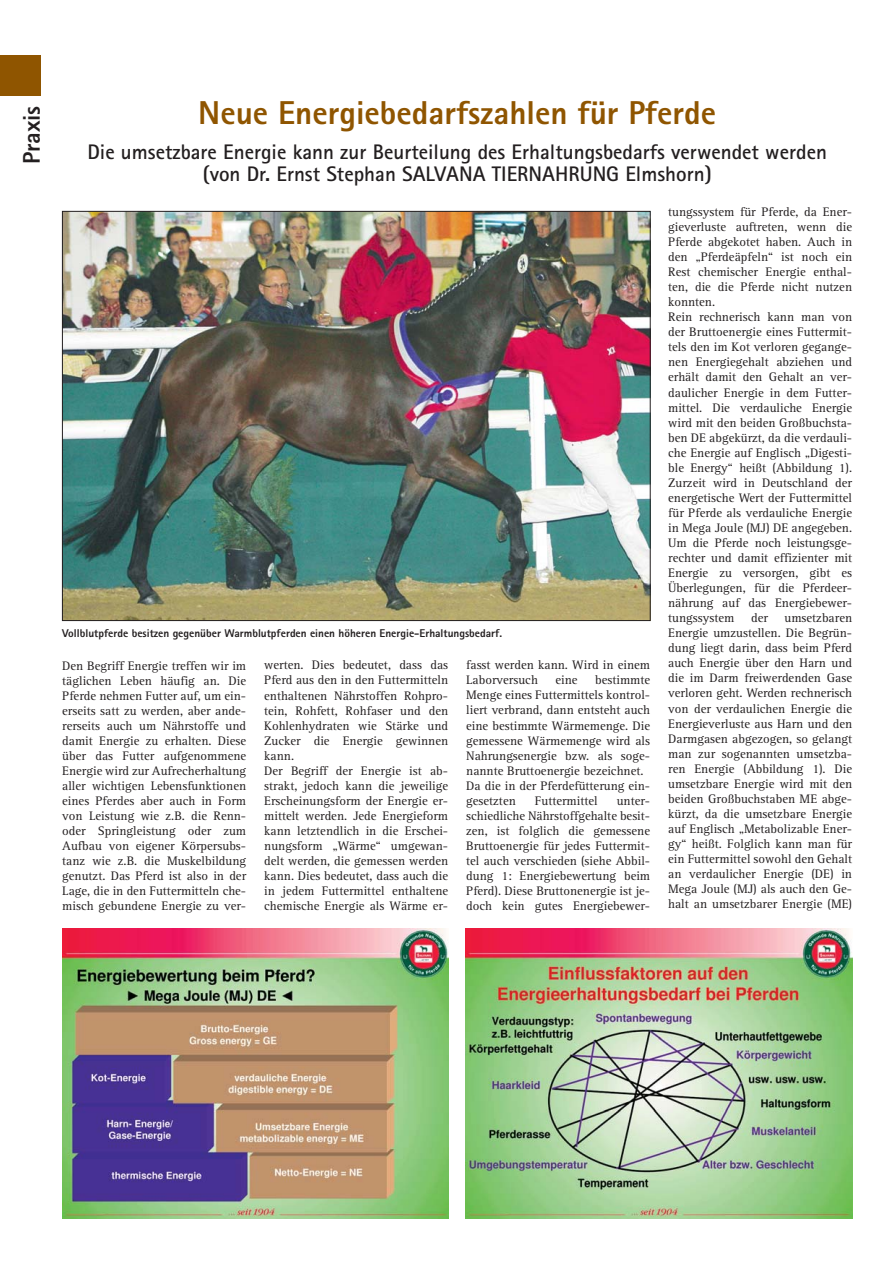
<style>
.page{position:relative;width:893px;height:1263px;background:#fff}
.page>*{position:absolute;margin:0;border:0;box-sizing:border-box;transform-origin:0 0}
.t1{font:800 33.15px "Rotis Sans Serif";color:#8f5500}
.t2{font:800 24.15px "Rotis Sans Serif";color:#231f20}
.t3{font:700 21px/22.5px "Rotis Sans Serif";color:#231f20;text-align:center}
.t4{font:12.75px/15px "Rotis Serif";color:#231f20}
.t5{font:800 11.25px "Rotis Sans Serif";color:#231f20}
</style>
<div class="page">
<div style="left:0;top:55px;width:41px;height:41px;background:#8f5500"></div>
<img style="left:64px;top:213px;width:584px;height:406px">
<img style="left:62px;top:928px;width:386px;height:290px">
<img style="left:465px;top:928px;width:387px;height:290px">
<h2 class="t2" style="left:23px;top:164px;width:60px;rotate:-90deg">Praxis</h2>
<h1 class="t1" style="left:198px;top:102px;width:519px">Neue Energiebedarfszahlen für Pferde</h1>
<h3 class="t3" style="left:87px;top:143px;width:741px">Die umsetzbare Energie kann zur Beurteilung des Erhaltungsbedarfs verwendet werden (von Dr. Ernst Stephan SALVANA TIERNAHRUNG Elmshorn)</h3>
<p class="t5" style="left:62px;top:629px;width:441px">Vollblutpferde besitzen gegenüber Warmblutpferden einen höheren Energie-Erhaltungsbedarf.</p>
<p class="t4" style="left:62px;top:659px;width:185px;text-align:justify">Den Begriff Energie treffen wir im täglichen Leben häufig an. Die Pferde nehmen Futter auf, um ein&shy;erseits satt zu werden, aber ande&shy;rerseits auch um Nährstoffe und damit Energie zu erhalten. Diese über das Futter aufgenommene Energie wird zur Aufrecherhaltung aller wichtigen Lebensfunktionen eines Pferdes aber auch in Form von Leistung wie z.B. die Renn&shy;oder Springleistung oder zum Aufbau von eigener Körpersubs&shy;tanz wie z.B. die Muskelbildung genutzt. Das Pferd ist also in der Lage, die in den Futtermitteln che&shy;misch gebundene Energie zu ver-</p>
<p class="t4" style="left:264px;top:659px;width:185px">werten. Dies bedeutet, dass das<br>Pferd aus den in den Futtermitteln enthaltenen Nährstoffen Rohpro&shy;tein, Rohfett, Rohfaser und den<br>Kohlenhydraten wie Stärke und<br>Zucker die Energie gewinnen kann.<br>Der Begriff der Energie ist ab&shy;strakt, jedoch kann die jeweilige<br>Erscheinungsform der Energie er&shy;mittelt werden. Jede Energieform kann letztendlich in die Erschei&shy;nungsform „Wärme“ umgewan&shy;delt werden, die gemessen werden kann. Dies bedeutet, dass auch die in jedem Futtermittel enthaltene chemische Energie als Wärme er-</p>
<p class="t4" style="left:466px;top:659px;width:185px">fasst werden kann. Wird in einem<br>Laborversuch</p>
<p class="t4" style="left:466px;top:674px;width:185px;text-indent:129px">bestimmte<br>Menge eines Futtermittels kontrol&shy;liert verbrand, dann entsteht auch eine bestimmte Wärmemenge. Die gemessene Wärmemenge wird als<br>Nahrungsenergie bzw. als soge&shy;nannte Bruttoenergie bezeichnet.<br>Da die in der Pferdefütterung ein&shy;gesetzten</p>
<p class="t4" style="left:555px;top:674px;width:24px">eine</p>
<p class="t4" style="left:535px;top:794px;width:64px">Futtermittel</p>
<p class="t4" style="left:466px;top:794px;width:185px;text-align:justify;text-indent:150px">unter&shy;schiedliche Nährstoffgehalte besit&shy;zen, ist folglich die gemessene Bruttoenergie für jedes Futtermit&shy;tel auch verschieden (siehe Abbil&shy;dung 1: Energiebewertung beim Pferd). Diese Bruttonenergie ist je&shy;doch kein gutes Energiebewer-</p>
<p class="t4" style="left:668px;top:205px;width:185px">tungssystem für Pferde, da Ener&shy;gieverluste auftreten, wenn die<br>Pferde abgekotet haben. Auch in den „Pferdeäpfeln“ ist noch ein<br>Rest chemischer Energie enthal&shy;ten, die die Pferde nicht nutzen konnten.<br>Rein rechnerisch kann man von der Bruttoenergie eines Futtermit&shy;tels den im Kot verloren gegange&shy;nen Energiegehalt abziehen und erhält damit den Gehalt an ver&shy;daulicher Energie in dem Futter&shy;mittel. Die verdauliche Energie wird mit den beiden Großbuchsta&shy;ben DE abgekürzt, da die verdauli&shy;che Energie auf Englisch „Digesti&shy;ble Energy“ heißt (Abbildung 1).<br>Zurzeit wird in Deutschland der energetische Wert der Futtermittel für Pferde als verdauliche Energie in Mega Joule (MJ) DE angegeben.<br>Um die Pferde noch leistungsge&shy;rechter und damit effizienter mit<br>Energie zu versorgen, gibt es<br>Überlegungen, für die Pferdeer&shy;nährung auf das Energiebewer&shy;tungssystem</p>
<p class="t4" style="left:668px;top:612px;width:185px;text-align:justify;text-indent:116px">umsetzbaren Energie umzustellen. Die Begrün&shy;dung liegt darin, dass beim Pferd auch Energie über den Harn und die im Darm freiwerdenden Gase verloren geht. Werden rechnerisch von der verdaulichen Energie die Energieverluste aus Harn und den Darmgasen abgezogen, so gelangt man zur sogenannten umsetzba&shy;ren Energie (Abbildung 1). Die umsetzbare Energie wird mit den beiden Großbuchstaben ME abge&shy;kürzt, da die umsetzbare Energie auf Englisch „Metabolizable Ener&shy;gy“ heißt. Folglich kann man für ein Futtermittel sowohl den Gehalt an verdaulicher Energie (DE) in Mega Joule (MJ) als auch den Ge&shy;halt an umsetzbarer Energie (ME)</p>
<p class="t4" style="left:751px;top:612px;width:18px">der</p>
</div>
